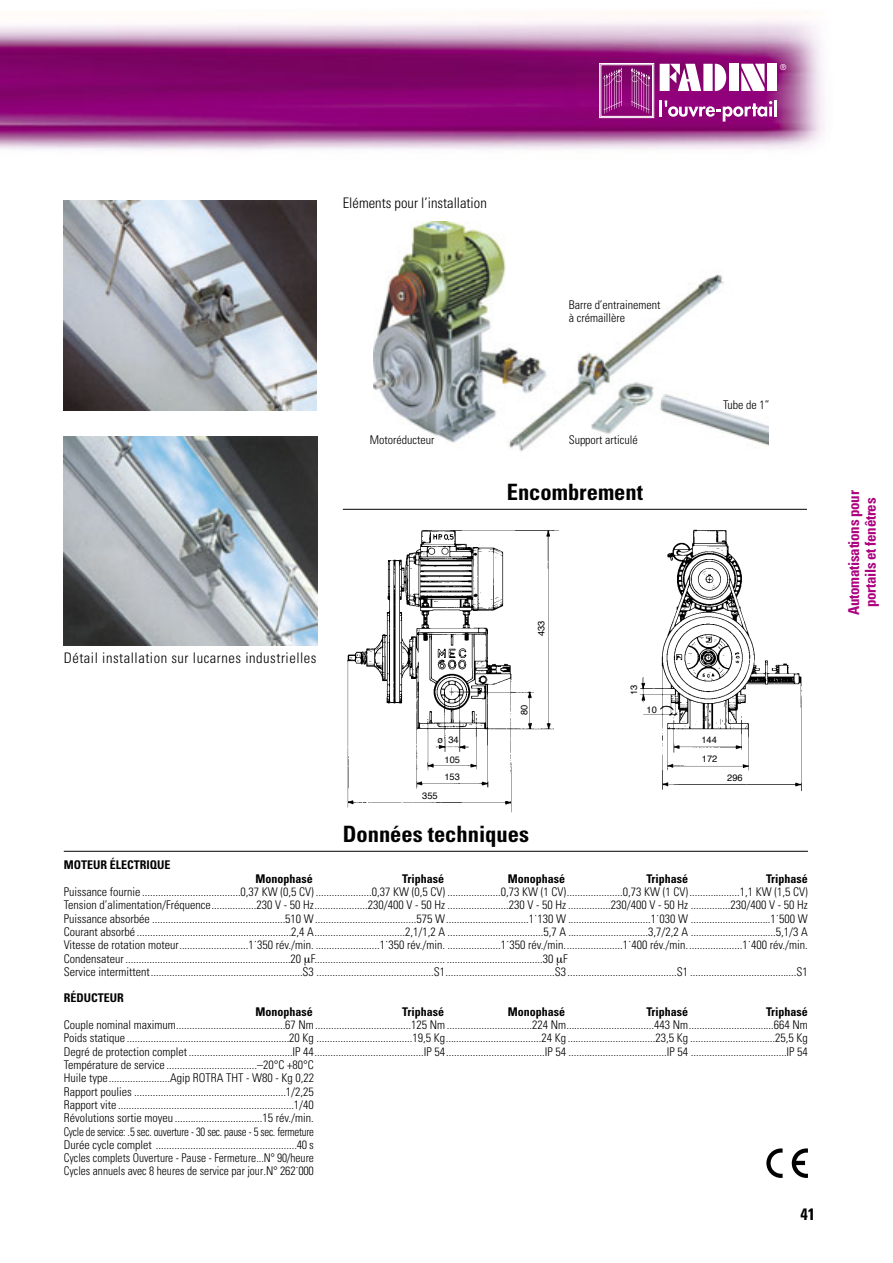
<style>
.page{position:relative;width:893px;height:1263px;background:#fff}
.page>*{position:absolute;margin:0;border:0;box-sizing:border-box;transform-origin:0 0}
.t1{font:700 condensed 22.5px "Univers";color:#000}
.t2{font:700 condensed 16.5px "Univers";color:#000}
.t3{font:700 condensed 15px/16.6px "Univers";letter-spacing:-.02em;color:#ac007f;text-align:center}
.t4{font:300 condensed 14.55px "Univers";letter-spacing:.035em;color:#000}
.t5{font:300 condensed 14.55px "Univers";color:#000}
.t6{font:300 condensed 12px/13.4px "Univers";color:#000}
.t7{font:700 condensed 12px "Univers";color:#000}
.t8{font:9.3px/19.4px "Helvetica";color:#000}
.t9{font:7.65px "Futura";color:#fff}
</style>
<div class="page">
<img style="left:0;top:11px;width:824px;height:486px">
<hr style="left:64px;top:851px;width:744px;height:1px;background:#000">
<hr style="left:343px;top:509px;width:464px;height:1px;background:#000">
<img style="left:347px;top:529px;width:455px;height:284px">
<img style="left:64px;top:201px;width:253px;height:209px">
<img style="left:64px;top:436px;width:253px;height:210px">
<img style="left:374px;top:222px;width:395px;height:236px">
<svg style="left:766px;top:1148px;width:17px;height:30px"></svg>
<svg style="left:792px;top:1148px;width:16px;height:30px"></svg>
<div style="left:599px;top:63px;width:55px;height:55px;border:1px solid #fff"></div>
<div style="left:601px;top:64px;width:52px;height:53px;border:1px solid #fff"></div>
<svg style="left:603px;top:67px;width:20px;height:47px"></svg>
<svg style="left:630px;top:67px;width:20px;height:47px"></svg>
<div style="left:729px;top:64px;width:9px;height:27px;background:#fff"></div>
<div style="left:768px;top:64px;width:9px;height:27px;background:#fff"></div>
<svg style="left:660px;top:64px;width:66px;height:27px"></svg>
<svg style="left:741px;top:64px;width:23px;height:27px"></svg>
<hr style="left:659px;top:100px;width:3px;height:16px;background:#fff">
<svg style="left:665px;top:100px;width:107px;height:22px"></svg>
<hr style="left:774px;top:100px;width:3px;height:16px;background:#fff">
<p class="t9" style="left:780px;top:63px;width:8px">®</p>
<p class="t5" style="left:343px;top:198px;width:145px">Eléments pour l’installation</p>
<p class="t6" style="left:370px;top:434px;width:66px">Motoréducteur</p>
<p class="t6" style="left:569px;top:299px;width:93px">Barre d’entrainement à crémaillère</p>
<p class="t6" style="left:569px;top:435px;width:71px">Support articulé</p>
<h1 class="t1" style="left:507px;top:484px;width:138px">Encombrement</h1>
<p class="t6" style="left:723px;top:399px;width:48px">Tube de 1”</p>
<p class="t4" style="left:64px;top:653px;width:254px">Détail installation sur lucarnes industrielles</p>
<p class="t7" style="left:64px;top:861px;width:108px">MOTEUR ÉLECTRIQUE</p>
<p class="t8" style="left:532px;top:636px;width:17px;rotate:-90deg">433</p>
<p class="t8" style="left:438px;top:731px;width:23px">ø 34</p>
<p class="t8" style="left:445px;top:751px;width:17px">105</p>
<p class="t8" style="left:444px;top:767px;width:17px">153</p>
<p class="t8" style="left:422px;top:787px;width:17px">355</p>
<p class="t8" style="left:515px;top:715px;width:12px;rotate:-90deg">80</p>
<h1 class="t1" style="left:343px;top:826px;width:188px">Données techniques</h1>
<p class="t8" style="left:625px;top:695px;width:12px;rotate:-90deg">13</p>
<p class="t8" style="left:647px;top:700px;width:12px">10</p>
<p class="t8" style="left:701px;top:731px;width:17px">144<br>172</p>
<p class="t8" style="left:727px;top:768px;width:17px">296</p>
<p class="t7" style="left:256px;top:874px;width:59px">Monophasé</p>
<p class="t7" style="left:402px;top:874px;width:43px">Triphasé</p>
<p class="t7" style="left:508px;top:874px;width:59px">Monophasé</p>
<p class="t7" style="left:646px;top:874px;width:43px">Triphasé</p>
<p class="t7" style="left:766px;top:874px;width:43px">Triphasé</p>
<p class="t6" style="left:64px;top:886px;width:746px">Puissance fournie .....................................0,37 KW (0,5 CV) .....................0,37 KW (0,5 CV) ....................0,73 KW (1 CV).....................0,73 KW (1 CV)...................1,1 KW (1,5 CV)<br>Tension d’alimentation/Fréquence.................230 V - 50 Hz....................230/400 V - 50 Hz .......................230 V - 50 Hz ................230/400 V - 50 Hz ...............230/400 V - 50 Hz Puissance absorbée ..................................................510 W......................................575 W...............................1˙130 W ...............................1˙030 W ..............................1˙500 W Courant absorbé ..........................................................2,4 A..................................2,1/1,2 A ....................................5,7 A ..............................3,7/2,2 A ................................5,1/3 A Vitesse de rotation moteur..........................1˙350 rév./min. ........................1˙350 rév./min. ....................1˙350 rév./min......................1˙400 rév./min.....................1˙400 rév./min.<br>Condensateur ..............................................................20 F................................................. ....................................30 F<br>Service intermittent.........................................................S3 ............................................S1.........................................S3 .........................................S1 ........................................S1</p>
<p class="t7" style="left:64px;top:994px;width:62px">RÉDUCTEUR</p>
<p class="t7" style="left:256px;top:1007px;width:59px">Monophasé</p>
<p class="t7" style="left:402px;top:1007px;width:43px">Triphasé</p>
<p class="t7" style="left:508px;top:1007px;width:59px">Monophasé</p>
<p class="t7" style="left:646px;top:1007px;width:43px">Triphasé</p>
<p class="t7" style="left:766px;top:1007px;width:43px">Triphasé</p>
<p class="t6" style="left:64px;top:1019px;width:746px">Couple nominal maximum.........................................67 Nm....................................125 Nm ................................224 Nm.................................443 Nm................................664 Nm Poids statique .............................................................20 Kg ....................................19,5 Kg....................................24 Kg .................................23,5 Kg ................................25,5 Kg Degré de protection complet .......................................IP 44.........................................IP 54.....................................IP 54 .....................................IP 54 ....................................IP 54<br>Température de service ..................................–20 C +80 C<br>Huile type.......................Agip ROTRA THT - W80 - Kg 0,22<br>Rapport poulies .........................................................1/2,25<br>Rapport vite ..................................................................1/40<br>Révolutions sortie moyeu .................................15 rév./min.<br>Cycle de service: .5 sec. ouverture - 30 sec. pause - 5 sec. fermeture<br>Durée cycle complet .....................................................40 s<br>Cycles complets Ouverture - Pause - Fermeture...N 90/heure<br>Cycles annuels avec 8 heures de service par jour.N 262˙000</p>
<h2 class="t2" style="left:800px;top:1208px;width:16px">41</h2>
<p class="t3" style="left:847px;top:615px;width:126px;rotate:-90deg">Automatisations pour portails et fenêtres</p>
</div>
